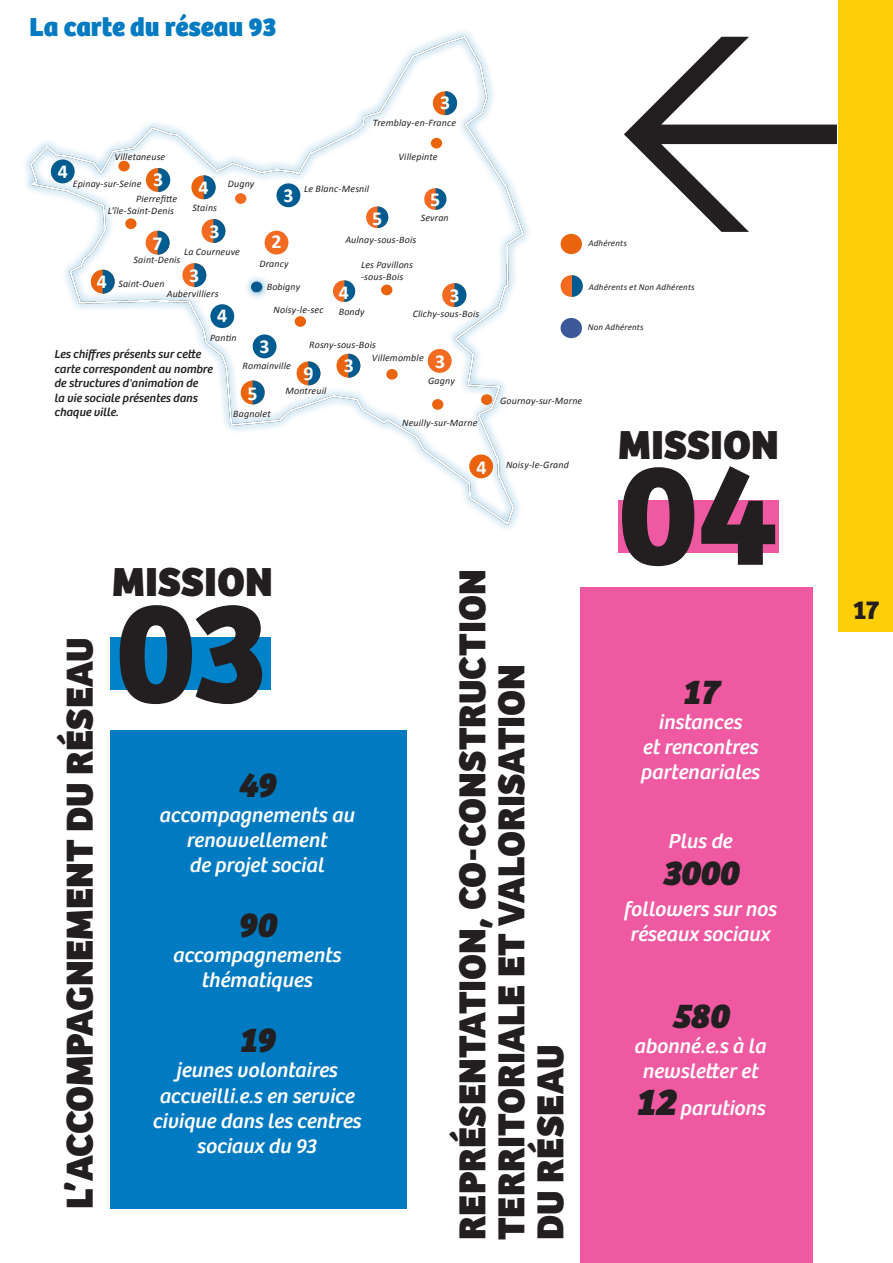
<style>
.page{position:relative;width:893px;height:1263px;background:#fff}
.page>*{position:absolute;margin:0;border:0;box-sizing:border-box;transform-origin:0 0}
.t1{font:700 148.5px "Bree";color:#231f20}
.t2{font:800 42px "Bree";color:#231f20}
.Body{font:800 39px "Bree";color:#231f20}
.t3{font:italic 800 36px "Bree";color:#231f20}
.Body-2{font:800 27px "Bree";letter-spacing:-.005em;color:#007ac1}
.t4{font:700 27px "Bree";color:#231f20}
.t5{font:italic 21px/25.2px "Bree";color:#fff;text-align:center}
.t6{font:700 19.95px "Calibri";color:#fff}
.t7{font:italic 12px/14.4px "Bree";color:#231f20}
.t8{font:italic 9.9px "Calibri";letter-spacing:.015em;color:#231f20}
.t9{font:italic 9px "Calibri";letter-spacing:.02em;color:#231f20}
.s1{font-weight:800;font-size:39px;color:#231f20}
</style>
<div class="page">
<div style="left:839px;top:588px;width:54px;height:43px;background:#fece08"></div>
<img style="left:30px;top:36px;width:493px;height:488px">
<div style="left:431px;top:138px;width:11px;height:11px;background:#ea640d;border-radius:50%"></div>
<div style="left:251px;top:282px;width:11px;height:10px;background:#005a90;border-radius:50%"></div>
<div style="left:235px;top:193px;width:11px;height:11px;background:#f36a21;border-radius:50%"></div>
<div style="left:125px;top:218px;width:12px;height:11px;background:#ea640d;border-radius:50%"></div>
<div style="left:118px;top:161px;width:12px;height:10px;background:#ea640d;border-radius:50%"></div>
<div style="left:432px;top:399px;width:11px;height:11px;background:#ea640d;border-radius:50%"></div>
<div style="left:386px;top:369px;width:12px;height:11px;background:#ea640d;border-radius:50%"></div>
<div style="left:381px;top:285px;width:11px;height:10px;background:#ea640d;border-radius:50%"></div>
<div style="left:295px;top:316px;width:11px;height:11px;background:#ea640d;border-radius:50%"></div>
<div style="left:265px;top:231px;width:23px;height:24px;background:#f36a21;border-radius:50%"></div>
<div style="left:51px;top:159px;width:24px;height:24px;background:#005c90;border-radius:50%"></div>
<div style="left:146px;top:231px;width:24px;height:24px;background:#f36a21;border-radius:50%"></div>
<div style="left:182px;top:263px;width:24px;height:24px;background:#f36a21;border-radius:50%"></div>
<div style="left:442px;top:283px;width:24px;height:24px;background:#f36a21;border-radius:50%"></div>
<div style="left:276px;top:183px;width:24px;height:24px;background:#005c90;border-radius:50%"></div>
<div style="left:253px;top:334px;width:23px;height:24px;background:#005c90;border-radius:50%"></div>
<div style="left:241px;top:381px;width:24px;height:23px;background:#ea640d;border-radius:50%"></div>
<div style="left:91px;top:270px;width:24px;height:24px;background:#ea640d;border-radius:50%"></div>
<div style="left:146px;top:168px;width:24px;height:24px;background:#ea640d;border-radius:50%"></div>
<svg style="left:191px;top:175px;width:24px;height:24px"></svg>
<div style="left:336px;top:354px;width:24px;height:24px;background:#ea640d;border-radius:50%"></div>
<div style="left:210px;top:304px;width:24px;height:24px;background:#005c90;border-radius:50%"></div>
<div style="left:428px;top:349px;width:24px;height:24px;background:#f36a21;border-radius:50%"></div>
<div style="left:481px;top:394px;width:11px;height:11px;background:#ea640d;border-radius:50%"></div>
<div style="left:469px;top:454px;width:24px;height:24px;background:#ea640d;border-radius:50%"></div>
<div style="left:433px;top:91px;width:24px;height:24px;background:#ea640d;border-radius:50%"></div>
<div style="left:297px;top:361px;width:23px;height:24px;background:#ea640d;border-radius:50%"></div>
<svg style="left:308px;top:361px;width:12px;height:24px"></svg>
<svg style="left:454px;top:283px;width:12px;height:24px"></svg>
<svg style="left:158px;top:168px;width:12px;height:24px"></svg>
<svg style="left:103px;top:270px;width:12px;height:24px"></svg>
<svg style="left:158px;top:231px;width:12px;height:24px"></svg>
<svg style="left:445px;top:91px;width:12px;height:24px"></svg>
<svg style="left:253px;top:380px;width:12px;height:24px"></svg>
<svg style="left:204px;top:175px;width:12px;height:24px"></svg>
<svg style="left:348px;top:354px;width:12px;height:24px"></svg>
<div style="left:581px;top:588px;width:232px;height:675px;background:#ef59a1"></div>
<div style="left:110px;top:730px;width:297px;height:479px;background:#007ac1"></div>
<div style="left:561px;top:275px;width:21px;height:22px;background:#f36a21;border-radius:50%"></div>
<svg style="left:572px;top:275px;width:11px;height:22px"></svg>
<div style="left:561px;top:318px;width:21px;height:20px;background:#3b5999;border-radius:50%"></div>
<div style="left:561px;top:234px;width:21px;height:20px;background:#ea640d;border-radius:50%"></div>
<div style="left:110px;top:638px;width:160px;height:52px;background:#0082c9"></div>
<div style="left:618px;top:500px;width:161px;height:52px;background:#ef59a1"></div>
<div style="left:839px;top:0;width:54px;height:588px;background:#fece08"></div>
<svg style="left:424px;top:188px;width:22px;height:22px"></svg>
<svg style="left:436px;top:188px;width:10px;height:22px"></svg>
<div style="left:202px;top:219px;width:23px;height:24px;background:#f36a21;border-radius:50%"></div>
<svg style="left:213px;top:219px;width:12px;height:24px"></svg>
<svg style="left:194px;top:263px;width:12px;height:24px"></svg>
<p class="Body-2" style="left:30px;top:11px;width:248px">La carte du réseau 93</p>
<p class="t8" style="left:115px;top:149px;width:52px">Villetaneuse</p>
<p class="t6" style="left:440px;top:89px;width:12px">3</p>
<p class="t8" style="left:373px;top:116px;width:85px">Tremblay-en-France</p>
<p class="t8" style="left:398px;top:149px;width:41px">Villepinte</p>
<p class="t6" style="left:58px;top:157px;width:12px">4</p>
<p class="t6" style="left:153px;top:165px;width:12px">3</p>
<p class="t8" style="left:73px;top:177px;width:70px">Epinay-sur-Seine</p>
<p class="t8" style="left:136px;top:192px;width:43px">Pierrefitte</p>
<p class="t8" style="left:228px;top:177px;width:28px">Dugny</p>
<p class="t6" style="left:199px;top:173px;width:12px">4</p>
<p class="t8" style="left:304px;top:182px;width:67px">Le Blanc-Mesnil</p>
<p class="t6" style="left:283px;top:181px;width:12px">3</p>
<p class="t6" style="left:430px;top:186px;width:12px">5</p>
<p class="t8" style="left:192px;top:201px;width:26px">Stains</p>
<p class="t8" style="left:108px;top:204px;width:68px">L'île-Saint-Denis</p>
<p class="t6" style="left:372px;top:204px;width:12px">5</p>
<p class="t8" style="left:421px;top:211px;width:30px">Sevran</p>
<p class="t6" style="left:209px;top:218px;width:12px">3</p>
<p class="t6" style="left:271px;top:228px;width:12px">2</p>
<p class="t8" style="left:345px;top:233px;width:73px">Aulnay-sous-Bois</p>
<p class="t6" style="left:153px;top:229px;width:12px">7</p>
<p class="t8" style="left:184px;top:245px;width:57px">La Courneuve</p>
<p class="t8" style="left:134px;top:253px;width:48px">Saint-Denis</p>
<p class="t8" style="left:118px;top:277px;width:48px">Saint-Ouen</p>
<p class="t8" style="left:259px;top:257px;width:31px">Drancy</p>
<p class="t8" style="left:361px;top:258px;width:53px">Les Pavillons</p>
<p class="t8" style="left:361px;top:270px;width:44px">-sous-Bois</p>
<p class="t6" style="left:189px;top:262px;width:12px">3</p>
<p class="t6" style="left:97px;top:267px;width:12px">4</p>
<p class="t8" style="left:267px;top:280px;width:35px">Bobigny</p>
<p class="t6" style="left:339px;top:278px;width:12px">4</p>
<p class="t6" style="left:449px;top:281px;width:12px">3</p>
<p class="t8" style="left:167px;top:287px;width:53px">Aubervilliers</p>
<p class="t6" style="left:217px;top:302px;width:12px">4</p>
<p class="t8" style="left:274px;top:303px;width:51px">Noisy-le-sec</p>
<p class="t8" style="left:339px;top:304px;width:27px">Bondy</p>
<p class="t8" style="left:413px;top:307px;width:68px">Clichy-sous-Bois</p>
<p class="t8" style="left:210px;top:331px;width:28px">Pantin</p>
<p class="t6" style="left:260px;top:332px;width:12px">3</p>
<p class="t8" style="left:309px;top:338px;width:68px">Rosny-sous-Bois</p>
<p class="t7" style="left:54px;top:347px;width:160px">Les chiffres présents sur cette carte correspondent au nombre de structures d'animation de<br>la vie sociale présentes dans chaque ville.</p>
<p class="t8" style="left:372px;top:351px;width:53px">Villemomble</p>
<p class="t6" style="left:435px;top:347px;width:12px">3</p>
<p class="t6" style="left:344px;top:351px;width:12px">3</p>
<p class="t8" style="left:242px;top:359px;width:50px">Romainville</p>
<p class="t6" style="left:303px;top:359px;width:12px">9</p>
<p class="t8" style="left:428px;top:374px;width:28px">Gagny</p>
<p class="t6" style="left:248px;top:379px;width:12px">5</p>
<p class="t8" style="left:285px;top:384px;width:42px">Montreuil</p>
<p class="t8" style="left:233px;top:407px;width:39px">Bagnolet</p>
<p class="t8" style="left:402px;top:415px;width:77px">Neuilly-sur-Marne</p>
<p class="t6" style="left:476px;top:453px;width:12px">4</p>
<p class="t9" style="left:588px;top:237px;width:40px">Adhérents</p>
<p class="t9" style="left:589px;top:281px;width:108px">Adhérents et Non Adhérents</p>
<p class="t9" style="left:588px;top:321px;width:57px">Non Adhérents</p>
<p class="t8" style="left:500px;top:394px;width:84px">Gournay-sur-Marne</p>
<p class="t8" style="left:506px;top:458px;width:64px">Noisy-le-Grand</p>
<p class="t2" style="left:618px;top:419px;width:163px">MISSION</p>
<p class="t1" style="left:618px;top:425px;width:162px">04</p>
<p class="Body" style="left:56px;top:1209px;width:573px;rotate:-90deg">L’ACCOMPAGNEMENT DU RÉSEAU</p>
<p class="t2" style="left:112px;top:557px;width:163px">MISSION</p>
<p class="t1" style="left:116px;top:563px;width:154px">03</p>
<p class="t3" style="left:237px;top:763px;width:40px">49</p>
<p class="t5" style="left:159px;top:802px;width:197px">accompagnements au renouvellement</p>
<p class="t5" style="left:189px;top:853px;width:136px">de projet social</p>
<p class="t3" style="left:237px;top:903px;width:40px">90</p>
<p class="t5" style="left:172px;top:943px;width:170px">accompagnements thématiques</p>
<p class="t3" style="left:238px;top:1018px;width:38px">19</p>
<p class="t5" style="left:152px;top:1058px;width:210px">jeunes volontaires accueilli.e.s en service civique dans les centres sociaux du 93</p>
<p class="Body" style="left:448px;top:1240px;width:672px;rotate:-90deg">REPRÉSENTATION, CO-CONSTRUCTION</p>
<p class="Body" style="left:487px;top:1240px;width:577px;rotate:-90deg">TERRITORIALE ET VALORISATION</p>
<p class="Body" style="left:526px;top:1240px;width:197px;rotate:-90deg">DU RÉSEAU</p>
<p class="t3" style="left:681px;top:670px;width:38px">17</p>
<p class="t5" style="left:658px;top:710px;width:85px">instances</p>
<p class="t5" style="left:640px;top:735px;width:121px;text-align:left">et rencontres partenariales</p>
<p class="t5" style="left:668px;top:829px;width:65px">Plus de</p>
<p class="t3" style="left:662px;top:851px;width:78px">3000</p>
<p class="t5" style="left:623px;top:897px;width:154px">followers sur nos réseaux sociaux</p>
<p class="t3" style="left:671px;top:994px;width:58px">580</p>
<p class="t5" style="left:634px;top:1034px;width:133px">abonné.e.s à la newsletter et</p>
<p class="t5" style="left:635px;top:1095px;width:132px"><span class="s1">12</span> parutions</p>
<h3 class="t4" style="left:853px;top:594px;width:28px">17</h3>
</div>
